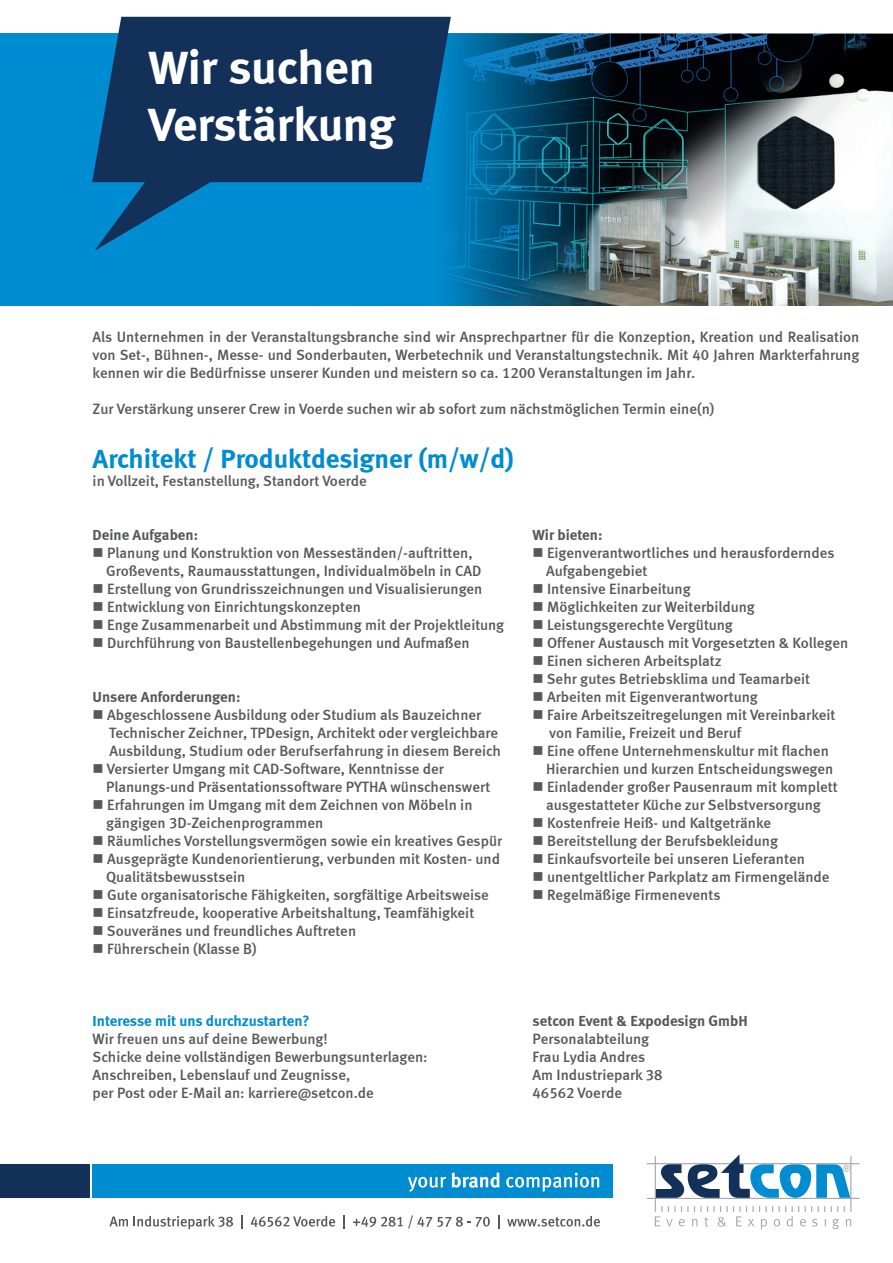
<style>
.page{position:relative;width:893px;height:1263px;background:#fff}
.page>*{position:absolute;margin:0;border:0;box-sizing:border-box;transform-origin:0 0}
.t1{font:47.85px/57.4px "Meta Bold LF";letter-spacing:-.005em;color:#fff}
.t2{font:27px "Meta Bold LF";color:#008cd0}
.t3{font:15px/18px "Meta Medium LF";color:#57585a}
.t4{font:15px "Meta Bold LF";color:#57585a}
.t5{font:15px "Meta Bold LF";letter-spacing:-.005em;color:#008cd0}
</style>
<div class="page">
<img style="left:451px;top:33px;width:442px;height:273px">
<div style="left:93px;top:1164px;width:520px;height:34px;background:#008cd0"></div>
<div style="left:0;top:1164px;width:89px;height:34px;background:#133158"></div>
<svg style="left:0;top:34px;width:613px;height:272px;background:#0671a5"></svg>
<svg style="left:647px;top:1154px;width:212px;height:75px"></svg>
<svg style="left:109px;top:1216px;width:19px;height:10px"></svg>
<svg style="left:134px;top:1216px;width:99px;height:13px"></svg>
<svg style="left:241px;top:1215px;width:2px;height:14px"></svg>
<svg style="left:251px;top:1216px;width:84px;height:11px"></svg>
<svg style="left:343px;top:1215px;width:2px;height:14px"></svg>
<svg style="left:353px;top:1215px;width:137px;height:13px"></svg>
<svg style="left:498px;top:1215px;width:1px;height:14px"></svg>
<svg style="left:507px;top:1216px;width:93px;height:10px"></svg>
<svg style="left:408px;top:1177px;width:38px;height:15px"></svg>
<svg style="left:452px;top:1172px;width:48px;height:16px"></svg>
<svg style="left:506px;top:1173px;width:93px;height:19px"></svg>
<svg style="left:80px;top:17px;width:371px;height:234px;background:#0e5181"></svg>
<h1 class="t1" style="left:148px;top:38px;width:248px">Wir suchen<br>Verstärkung</h1>
<p class="t3" style="left:93px;top:328px;width:768px;text-align:justify">Als Unternehmen in der Veranstaltungsbranche sind wir Ansprechpartner für die Konzeption, Kreation und Realisation von Set-, Bühnen-, Messe- und Sonderbauten, Werbetechnik und Veranstaltungstechnik. Mit 40 Jahren Markterfahrung kennen wir die Bedürfnisse unserer Kunden und meistern so ca. 1200 Veranstaltungen im Jahr.</p>
<p class="t3" style="left:93px;top:400px;width:623px">Zur Verstärkung unserer Crew in Voerde suchen wir ab sofort zum nächstmöglichen Termin eine(n)</p>
<h2 class="t2" style="left:93px;top:443px;width:423px">Architekt / Produktdesigner (m/w/d)</h2>
<p class="t3" style="left:93px;top:472px;width:276px">in Vollzeit, Festanstellung, Standort Voerde</p>
<p class="t4" style="left:93px;top:526px;width:107px">Deine Aufgaben:</p>
<p class="t3" style="left:106px;top:544px;width:377px;text-indent:-14px">■ Planung und Konstruktion von Messeständen/-auftritten,<br>Großevents, Raumausstattungen, Individualmöbeln in CAD</p>
<p class="t3" style="left:93px;top:580px;width:391px">■ Erstellung von Grundrisszeichnungen und Visualisierungen</p>
<p class="t3" style="left:93px;top:598px;width:270px">■ Entwicklung von Einrichtungskonzepten</p>
<p class="t3" style="left:93px;top:616px;width:413px">■ Enge Zusammenarbeit und Abstimmung mit der Projektleitung</p>
<p class="t3" style="left:93px;top:634px;width:378px">■ Durchführung von Baustellenbegehungen und Aufmaßen</p>
<p class="t4" style="left:93px;top:688px;width:149px">Unsere Anforderungen:</p>
<p class="t3" style="left:109px;top:706px;width:393px;text-indent:-17px">■ Abgeschlossene Ausbildung oder Studium als Bauzeichner<br>Technischer Zeichner, TPDesign, Architekt oder vergleichbare<br>Ausbildung, Studium oder Berufserfahrung in diesem Bereich</p>
<p class="t3" style="left:106px;top:760px;width:386px;text-indent:-14px">■ Versierter Umgang mit CAD-Software, Kenntnisse der<br>Planungs-und Präsentationssoftware PYTHA wünschenswert</p>
<p class="t3" style="left:106px;top:796px;width:368px;text-indent:-14px">■ Erfahrungen im Umgang mit dem Zeichnen von Möbeln in gängigen 3D-Zeichenprogrammen</p>
<p class="t3" style="left:93px;top:832px;width:411px">■ Räumliches Vorstellungsvermögen sowie ein kreatives Gespür</p>
<p class="t3" style="left:106px;top:850px;width:395px;text-indent:-14px">■ Ausgeprägte Kundenorientierung, verbunden mit Kosten- und<br>Qualitätsbewusstsein</p>
<p class="t3" style="left:93px;top:886px;width:398px">■ Gute organisatorische Fähigkeiten, sorgfältige Arbeitsweise</p>
<p class="t3" style="left:93px;top:904px;width:383px">■ Einsatzfreude, kooperative Arbeitshaltung, Teamfähigkeit</p>
<p class="t3" style="left:93px;top:922px;width:265px">■ Souveränes und freundliches Auftreten</p>
<p class="t3" style="left:93px;top:940px;width:166px">■ Führerschein (Klasse B)</p>
<p class="t5" style="left:93px;top:1012px;width:219px">Interesse mit uns durchzustarten?</p>
<p class="t3" style="left:93px;top:1030px;width:336px">Wir freuen uns auf deine Bewerbung!<br>Schicke deine vollständigen Bewerbungsunterlagen:<br>Anschreiben, Lebenslauf und Zeugnisse,<br>per Post oder E-Mail an: karriere@setcon.de</p>
<p class="t4" style="left:533px;top:526px;width:71px">Wir bieten:</p>
<p class="t3" style="left:546px;top:544px;width:290px;text-indent:-14px">■ Eigenverantwortliches und herausforderndes<br>Aufgabengebiet</p>
<p class="t3" style="left:533px;top:580px;width:160px">■ Intensive Einarbeitung</p>
<p class="t3" style="left:533px;top:598px;width:224px">■ Möglichkeiten zur Weiterbildung</p>
<p class="t3" style="left:533px;top:616px;width:202px">■ Leistungsgerechte Vergütung</p>
<p class="t3" style="left:533px;top:634px;width:317px">■ Offener Austausch mit Vorgesetzten &amp; Kollegen</p>
<p class="t3" style="left:533px;top:652px;width:191px">■ Einen sicheren Arbeitsplatz</p>
<p class="t3" style="left:533px;top:670px;width:279px">■ Sehr gutes Betriebsklima und Teamarbeit</p>
<p class="t3" style="left:533px;top:688px;width:227px">■ Arbeiten mit Eigenverantwortung</p>
<p class="t3" style="left:549px;top:706px;width:288px;text-indent:-17px">■ Faire Arbeitszeitregelungen mit Vereinbarkeit von Familie, Freizeit und Beruf</p>
<p class="t3" style="left:546px;top:742px;width:289px;text-indent:-14px">■ Eine offene Unternehmenskultur mit flachen<br>Hierarchien und kurzen Entscheidungswegen</p>
<p class="t3" style="left:533px;top:778px;width:307px;text-align:center">■ Einladender großer Pausenraum mit komplett ausgestatteter Küche zur Selbstversorgung</p>
<p class="t3" style="left:533px;top:814px;width:240px">■ Kostenfreie Heiß- und Kaltgetränke</p>
<p class="t3" style="left:533px;top:832px;width:247px">■ Bereitstellung der Berufsbekleidung</p>
<p class="t3" style="left:533px;top:850px;width:274px">■ Einkaufsvorteile bei unseren Lieferanten</p>
<p class="t3" style="left:533px;top:868px;width:299px">■ unentgeltlicher Parkplatz am Firmengelände</p>
<p class="t3" style="left:533px;top:886px;width:189px">■ Regelmäßige Firmenevents</p>
<p class="t4" style="left:533px;top:1012px;width:217px">setcon Event &amp; Expodesign GmbH</p>
<p class="t3" style="left:533px;top:1030px;width:132px">Personalabteilung<br>Frau Lydia Andres<br>Am Industriepark 38<br>46562 Voerde</p>
</div>
